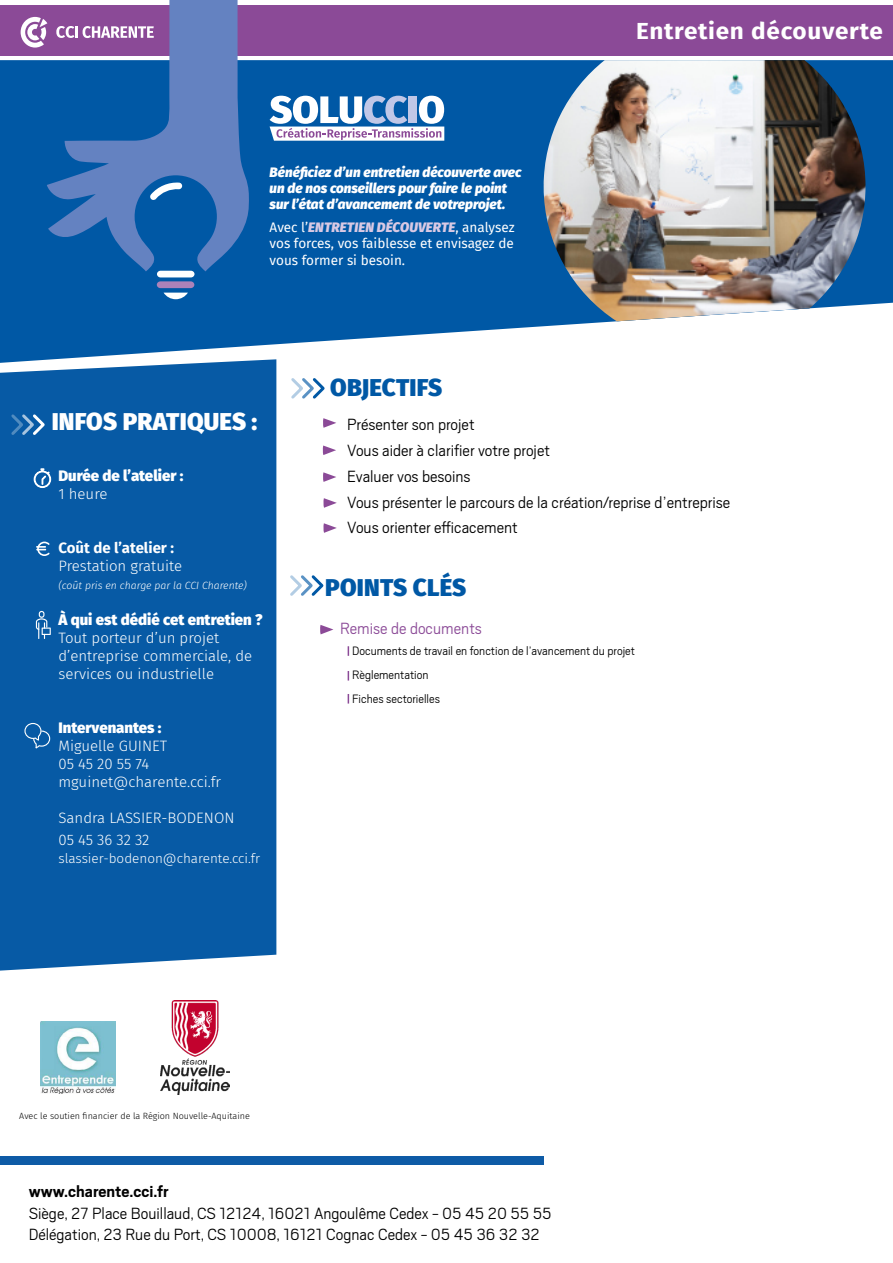
<style>
.page{position:relative;width:893px;height:1263px;background:#fff}
.page>*{position:absolute;margin:0;border:0;box-sizing:border-box;transform-origin:0 0}
.t1{font:900 24px "Fira Sans";letter-spacing:.01em;color:#0058a5}
.t2{font:900 24px "Fira Sans";letter-spacing:.01em;color:#fff}
.t3{font:700 23.1px "Fira Sans";letter-spacing:.03em;color:#fff;scale:1.05 1}
.t4{font:300 18px/25.8px "Scout";color:#000}
.t5{font:700 18px "Scout";color:#000}
.t6{font:300 18px "Scout";color:#8b4a97}
.t7{font:300 15px/18px "Fira Sans";color:#fff}
.t8{font:900 15px "Fira Sans";color:#fff}
.t9{font:700 15px "Fira Sans";color:#fff}
.t10{font:italic 900 13.5px/16.2px "Fira Sans";color:#fff}
.t11{font:13.5px/16.2px "Fira Sans";color:#fff;text-align:justify}
.t12{font:300 13.5px/24px "Scout";color:#000}
.t13{font:300 13.5px "Fira Sans";color:#fff}
.t14{font:italic 300 10.5px "Fira Sans";color:#fff}
.t15{font:300 9px "Fira Sans";color:#000}
.s1{font-weight:900;font-style:italic;color:#d9c9e4}
</style>
<div class="page">
<svg style="left:0;top:60px;width:893px;height:303px;background:#206db0"></svg>
<svg style="left:544px;top:321px;width:321px;height:26px"></svg>
<img style="left:544px;top:60px;width:321px;height:261px">
<div style="left:0;top:6px;width:893px;height:50px;background:#8b4a97"></div>
<svg style="left:270px;top:96px;width:174px;height:45px"></svg>
<svg style="left:47px;top:0;width:204px;height:271px;background:#416db1"></svg>
<div style="left:157px;top:271px;width:38px;height:6px;background:#fff;border-radius:4px"></div>
<div style="left:157px;top:281px;width:37px;height:7px;background:#ac82b9;border-radius:4px"></div>
<svg style="left:164px;top:293px;width:24px;height:6px"></svg>
<svg style="left:150px;top:182px;width:32px;height:18px"></svg>
<svg style="left:21px;top:17px;width:26px;height:31px"></svg>
<svg style="left:56px;top:26px;width:98px;height:12px"></svg>
<svg style="left:323px;top:418px;width:13px;height:10px"></svg>
<svg style="left:323px;top:498px;width:14px;height:10px"></svg>
<svg style="left:323px;top:523px;width:14px;height:10px"></svg>
<svg style="left:320px;top:625px;width:13px;height:9px"></svg>
<svg style="left:291px;top:378px;width:34px;height:21px"></svg>
<div style="left:0;top:359px;width:276px;height:611px;background:#075aa5"></div>
<svg style="left:290px;top:575px;width:34px;height:21px"></svg>
<svg style="left:34px;top:468px;width:17px;height:20px"></svg>
<svg style="left:36px;top:542px;width:14px;height:14px"></svg>
<svg style="left:36px;top:611px;width:15px;height:28px"></svg>
<svg style="left:24px;top:722px;width:27px;height:27px"></svg>
<svg style="left:9px;top:412px;width:38px;height:26px"></svg>
<svg style="left:323px;top:472px;width:13px;height:10px"></svg>
<div style="left:0;top:1156px;width:543px;height:8px;background:#0e5ba6"></div>
<svg style="left:323px;top:445px;width:13px;height:10px"></svg>
<img style="left:160px;top:1000px;width:70px;height:95px">
<img style="left:40px;top:1021px;width:76px;height:72px">
<p class="t3" style="left:636px;top:11px;width:236px">Entretien découverte</p>
<p class="t10" style="left:270px;top:163px;width:253px">Bénéficiez d’un entretien découverte avec un de nos conseillers pour faire le point sur l’état d’avancement de votreprojet.</p>
<p class="t11" style="left:270px;top:219px;width:246px">Avec l’<span class="s1">ENTRETIEN DÉCOUVERTE</span>, analysez vos forces, vos faiblesse et envisagez de vous former si besoin.</p>
<h1 class="t2" style="left:52px;top:401px;width:207px">INFOS PRATIQUES :</h1>
<p class="t8" style="left:58px;top:462px;width:127px">Durée de l’atelier :</p>
<p class="t7" style="left:58px;top:485px;width:51px">1 heure</p>
<h1 class="t1" style="left:330px;top:366px;width:114px">OBJECTIFS</h1>
<p class="t4" style="left:347px;top:411px;width:385px">Présenter son projet<br>Vous aider à clarifier votre projet<br>Evaluer vos besoins<br>Vous présenter le parcours de la création/reprise d’entreprise Vous orienter efficacement</p>
<p class="t9" style="left:58px;top:535px;width:117px">Coût de l’atelier :</p>
<p class="t7" style="left:58px;top:557px;width:125px">Prestation gratuite</p>
<p class="t14" style="left:58px;top:578px;width:190px">(coût pris en charge par la CCI Charente)</p>
<p class="t8" style="left:58px;top:606px;width:206px">À qui est dédié cet entretien ?</p>
<p class="t7" style="left:58px;top:629px;width:195px">Tout porteur d’un projet d’entreprise commerciale, de services ou industrielle</p>
<p class="t8" style="left:58px;top:714px;width:105px">Intervenantes :</p>
<p class="t7" style="left:58px;top:737px;width:164px">Miguelle GUINET<br>05 45 20 55 74 mguinet@charente.cci.fr</p>
<p class="t7" style="left:58px;top:807px;width:178px;line-height:21.6px">Sandra LASSIER-BODENON<br>05 45 36 32 32</p>
<p class="t13" style="left:58px;top:848px;width:203px">slassier-bodenon@charente.cci.fr</p>
<h1 class="t1" style="left:325px;top:566px;width:143px">POINTS CLÉS</h1>
<p class="t6" style="left:340px;top:617px;width:143px">Remise de documents</p>
<p class="t12" style="left:352px;top:638px;width:284px">Documents de travail en fonction de l’avancement du projet<br>Règlementation<br>Fiches sectorielles</p>
<p class="t15" style="left:19px;top:1109px;width:232px">Avec le soutien financier de la Région Nouvelle-Aquitaine</p>
<p class="t5" style="left:29px;top:1180px;width:141px">www.charente.cci.fr</p>
<p class="t4" style="left:29px;top:1201px;width:525px;line-height:21.6px">Siège, 27 Place Bouillaud, CS 12124, 16021 Angoulême Cedex - 05 45 20 55 55<br>Délégation, 23 Rue du Port, CS 10008, 16121 Cognac Cedex - 05 45 36 32 32</p>
</div>
